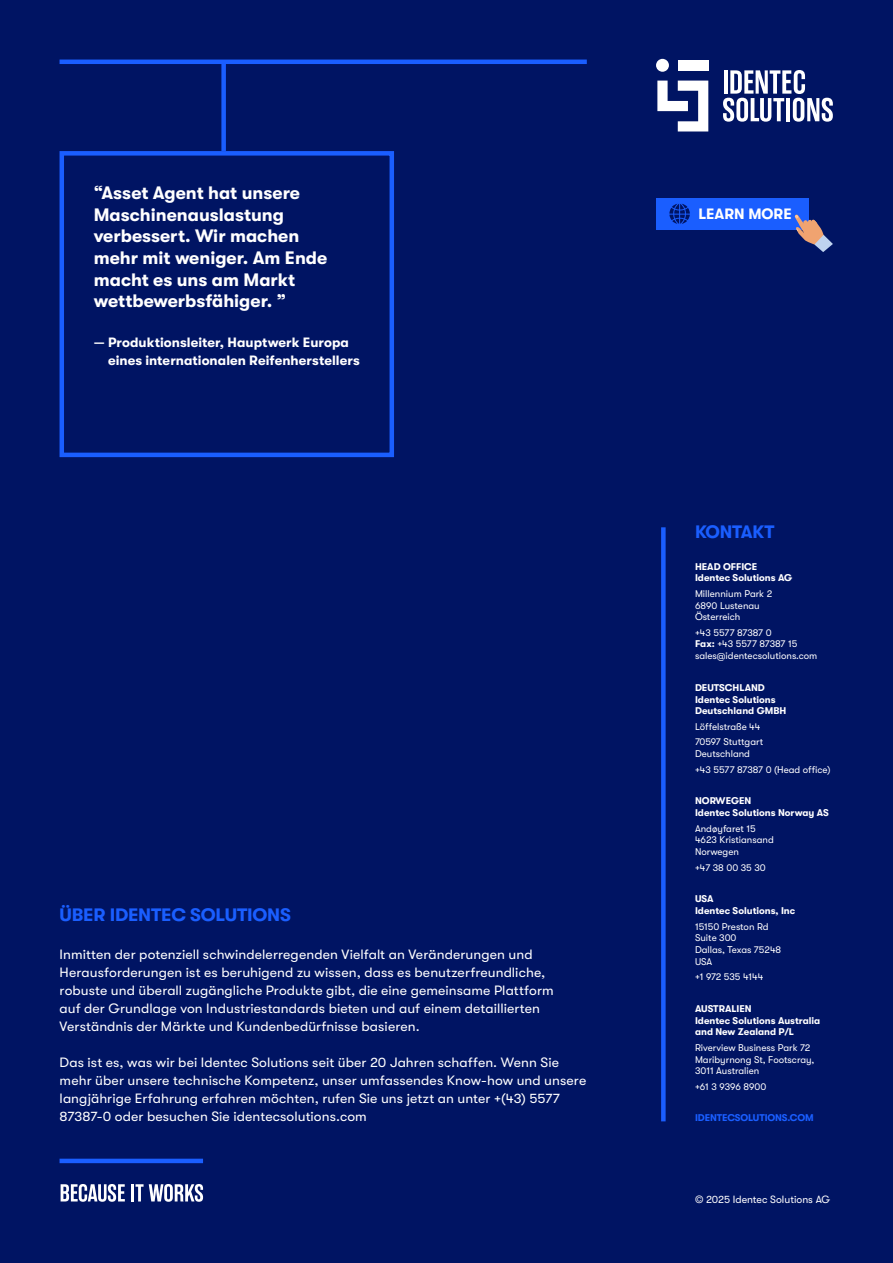
<style>
.page{position:relative;width:893px;height:1263px;background:#001463}
.page>*{position:absolute;margin:0;border:0;box-sizing:border-box;transform-origin:0 0}
.t1{font:700 18px/21.6px "GT Walsheim";color:#fff}
.t2{font:700 18px "GT Walsheim";letter-spacing:-.01em;color:#1a5eff}
.t3{font:700 15px "GT Walsheim";color:#fff}
.t4{font:13.5px/18px "GT Walsheim";letter-spacing:.005em;color:#fff}
.t5{font:700 13.5px/18px "GT Walsheim";letter-spacing:.005em;color:#fff}
.t6{font:10.5px "GT Walsheim";color:#fff}
.t7{font:9.75px/11.7px "GT Walsheim";color:#fff}
.t8{font:700 9.75px/11.7px "GT Walsheim";color:#fff}
.t9{font:700 9.75px "GT Walsheim";letter-spacing:-.01em;color:#1a5eff}
.s1{font-weight:700}
</style>
<div class="page">
<svg style="left:61px;top:1184px;width:64px;height:18px"></svg>
<hr style="left:131px;top:1184px;width:3px;height:17px;background:#fff">
<svg style="left:135px;top:1184px;width:68px;height:18px"></svg>
<hr style="left:60px;top:1159px;width:143px;height:4px;background:#1a5eff">
<div style="left:60px;top:151px;width:334px;height:306px;border:4px solid #1a5eff"></div>
<hr style="left:60px;top:60px;width:527px;height:4px;background:#1a5eff">
<div style="left:221px;top:62px;width:5px;height:89px;background:#1a5eff"></div>
<div style="left:661px;top:527px;width:5px;height:594px;background:#1a5eff"></div>
<svg style="left:657px;top:81px;width:51px;height:50px"></svg>
<div style="left:678px;top:60px;width:30px;height:10px;background:#fff"></div>
<div style="left:656px;top:59px;width:13px;height:13px;background:#fff;border-radius:50%"></div>
<svg style="left:723px;top:70px;width:110px;height:52px"></svg>
<svg style="left:656px;top:198px;width:177px;height:54px"></svg>
<h1 class="t1" style="left:94px;top:182px;width:235px">“Asset Agent hat unsere<br>Maschinenauslastung verbessert. Wir machen mehr mit weniger. Am Ende macht es uns am Markt wettbewerbsfähiger. ”</h1>
<p class="t5" style="left:108px;top:333px;width:253px;text-indent:-14px">— Produktionsleiter, Hauptwerk Europa eines internationalen Reifenherstellers</p>
<h1 class="t2" style="left:60px;top:905px;width:233px">ÜBER IDENTEC SOLUTIONS</h1>
<p class="t4" style="left:60px;top:946px;width:496px">Inmitten der potenziell schwindelerregenden Vielfalt an Veränderungen und Herausforderungen ist es beruhigend zu wissen, dass es benutzerfreundliche, robuste und überall zugängliche Produkte gibt, die eine gemeinsame Plattform auf der Grundlage von Industriestandards bieten und auf einem detaillierten Verständnis der Märkte und Kundenbedürfnisse basieren.</p>
<p class="t4" style="left:60px;top:1054px;width:528px">Das ist es, was wir bei Identec Solutions seit über 20 Jahren schaffen. Wenn Sie mehr über unsere technische Kompetenz, unser umfassendes Know-how und unsere langjährige Erfahrung erfahren möchten, rufen Sie uns jetzt an unter +(43) 5577<br>87387-0 oder besuchen Sie identecsolutions.com</p>
<p class="t3" style="left:698px;top:205px;width:95px">LEARN MORE</p>
<h1 class="t2" style="left:695px;top:522px;width:81px">KONTAKT</h1>
<p class="t8" style="left:695px;top:560px;width:99px">HEAD OFFICE<br>Identec Solutions AG</p>
<p class="t7" style="left:695px;top:588px;width:79px">Millennium Park 2<br>6890 Lustenau<br>Österreich</p>
<p class="t7" style="left:695px;top:627px;width:124px">+43 5577 87387 0<br><span class="s1">Fax:</span> +43 5577 87387 15 sales@identecsolutions.com</p>
<p class="t8" style="left:695px;top:682px;width:93px">DEUTSCHLAND<br>Identec Solutions<br>Deutschland GMBH</p>
<p class="t7" style="left:695px;top:719px;width:70px;line-height:15.6px">Löffelstraße 44<br>70597 Stuttgart</p>
<p class="t7" style="left:695px;top:746px;width:137px;line-height:15.6px">Deutschland<br>+43 5577 87387 0 (Head office)</p>
<p class="t8" style="left:695px;top:795px;width:135px">NORWEGEN<br>Identec Solutions Norway AS</p>
<p class="t7" style="left:695px;top:822px;width:80px">Andøyfaret 15<br>4623 Kristiansand<br>Norwegen</p>
<p class="t7" style="left:695px;top:861px;width:72px">+47 38 00 35 30</p>
<p class="t8" style="left:695px;top:893px;width:102px">USA<br>Identec Solutions, Inc</p>
<p class="t7" style="left:695px;top:920px;width:88px">15150 Preston Rd<br>Suite 300<br>Dallas, Texas 75248<br>USA</p>
<p class="t7" style="left:695px;top:971px;width:70px">+1 972 535 4144</p>
<p class="t8" style="left:695px;top:1003px;width:127px">AUSTRALIEN<br>Identec Solutions Australia and New Zealand P/L</p>
<p class="t7" style="left:695px;top:1042px;width:121px">Riverview Business Park 72<br>Maribyrnong St, Footscray,<br>3011 Australien</p>
<p class="t7" style="left:695px;top:1081px;width:73px">+61 3 9396 8900</p>
<p class="t9" style="left:695px;top:1112px;width:120px">IDENTECSOLUTIONS.COM</p>
<p class="t6" style="left:695px;top:1194px;width:137px">© 2025 Identec Solutions AG</p>
</div>
